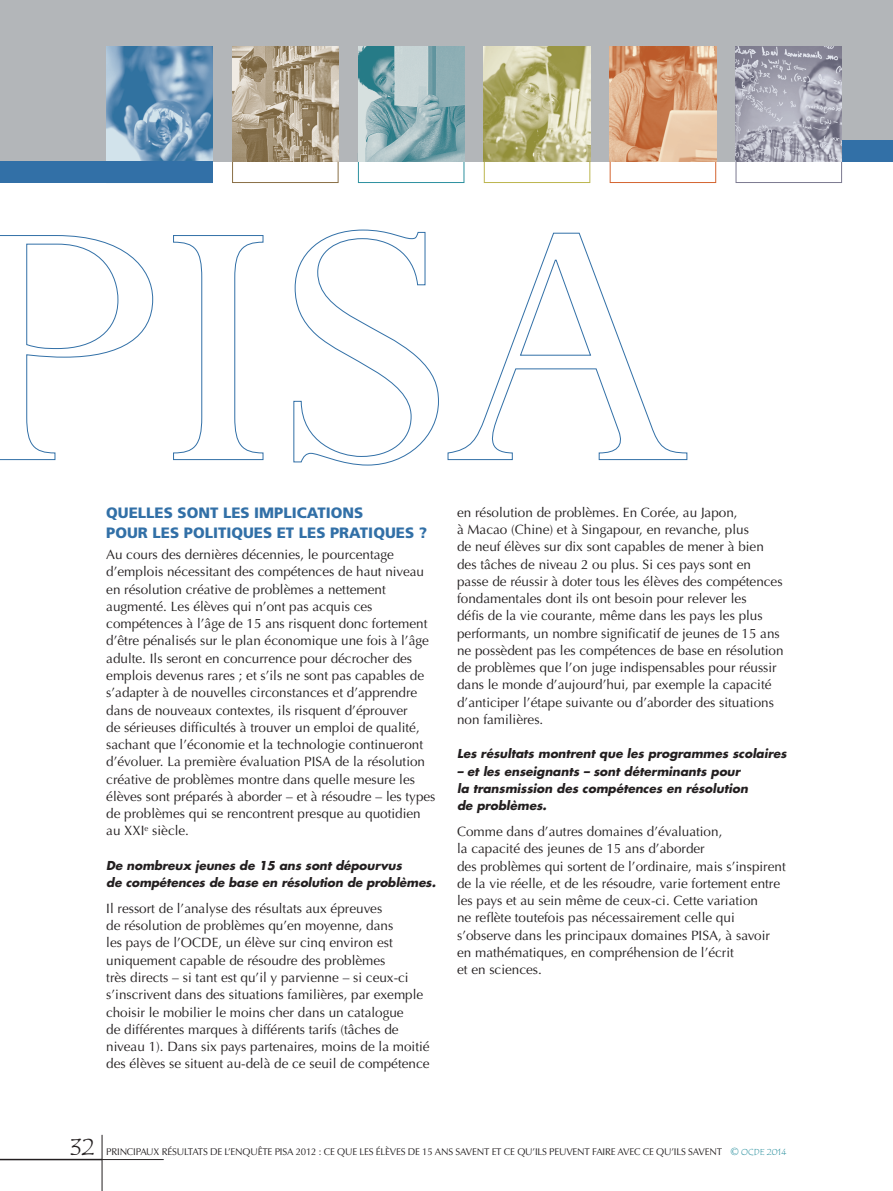
<style>
.page{position:relative;width:893px;height:1191px;background:#fff}
.page>*{position:absolute;margin:0;border:0;box-sizing:border-box;transform-origin:0 0}
.t1{font:24px "Tempus Sans ITC";color:#231f20}
.t2{font:900 15px/19.5px "Frutiger LT Std";color:#3270a7}
.t3{font:13.5px/17.2px "Optima LT Std";color:#231f20}
.t4{font:italic 700 12px/17.2px "Futura";color:#231f20}
.t5{font:9.75px "Optima LT Std";letter-spacing:-.02em;color:#231f20}
.s1{font-size:10.5px;color:#2d919f}
.s2{font-family:"Tempus Sans ITC";font-size:9px;color:#2d919f}
</style>
<div class="page">
<div style="left:0;top:0;width:893px;height:162px;background:#b3b6b9"></div>
<div style="left:842px;top:140px;width:51px;height:22px;background:#3270a7"></div>
<div style="left:358px;top:153px;width:106px;height:30px;border:1px solid #2d919f"></div>
<img style="left:358px;top:47px;width:106px;height:115px">
<div style="left:484px;top:153px;width:106px;height:30px;border:1px solid #bcb64e"></div>
<img style="left:484px;top:47px;width:106px;height:115px">
<div style="left:610px;top:153px;width:106px;height:30px;border:1px solid #d46531"></div>
<img style="left:610px;top:47px;width:106px;height:115px">
<div style="left:736px;top:153px;width:106px;height:30px;border:1px solid #7c7a91"></div>
<img style="left:736px;top:47px;width:106px;height:115px">
<img style="left:106px;top:47px;width:107px;height:115px">
<div style="left:232px;top:153px;width:106px;height:30px;border:1px solid #8a6f46"></div>
<img style="left:232px;top:47px;width:106px;height:115px">
<div style="left:0;top:162px;width:213px;height:21px;background:#3270a7"></div>
<hr style="left:102px;top:1134px;width:1px;height:57px;background:#231f20">
<hr style="left:102px;top:1159px;width:62px;height:1px;background:#231f20">
<hr style="left:0;top:1158px;width:102px;height:2px;background:#231f20">
<svg style="left:0;top:229px;width:688px;height:237px"></svg>
<p class="t2" style="left:106px;top:503px;width:322px">QUELLES SONT LES IMPLICATIONS<br>POUR LES POLITIQUES ET LES PRATIQUES ?</p>
<p class="t3" style="left:106px;top:546px;width:331px">Au cours des dernières décennies, le pourcentage d’emplois nécessitant des compétences de haut niveau en résolution créative de problèmes a nettement augmenté. Les élèves qui n’ont pas acquis ces compétences à l’âge de 15 ans risquent donc fortement d’être pénalisés sur le plan économique une fois à l’âge adulte. Ils seront en concurrence pour décrocher des emplois devenus rares ; et s’ils ne sont pas capables de s’adapter à de nouvelles circonstances et d’apprendre dans de nouveaux contextes, ils risquent d’éprouver<br>de sérieuses difficultés à trouver un emploi de qualité, sachant que l’économie et la technologie continueront d’évoluer. La première évaluation PISA de la résolution créative de problèmes montre dans quelle mesure les élèves sont préparés à aborder – et à résoudre – les types de problèmes qui se rencontrent presque au quotidien au XXI<sup>e</sup> siècle.</p>
<p class="t4" style="left:106px;top:856px;width:331px">De nombreux jeunes de 15 ans sont dépourvus<br>de compétences de base en résolution de problèmes.</p>
<p class="t3" style="left:106px;top:900px;width:325px">Il ressort de l’analyse des résultats aux épreuves<br>de résolution de problèmes qu’en moyenne, dans<br>les pays de l’OCDE, un élève sur cinq environ est uniquement capable de résoudre des problèmes<br>très directs – si tant est qu’il y parvienne – si ceux-ci s’inscrivent dans des situations familières, par exemple choisir le mobilier le moins cher dans un catalogue<br>de différentes marques à différents tarifs (tâches de niveau 1). Dans six pays partenaires, moins de la moitié des élèves se situent au-delà de ce seuil de compétence</p>
<p class="t3" style="left:457px;top:504px;width:328px">en résolution de problèmes. En Corée, au Japon,<br>à Macao (Chine) et à Singapour, en revanche, plus<br>de neuf élèves sur dix sont capables de mener à bien des tâches de niveau 2 ou plus. Si ces pays sont en passe de réussir à doter tous les élèves des compétences fondamentales dont ils ont besoin pour relever les<br>défis de la vie courante, même dans les pays les plus performants, un nombre significatif de jeunes de 15 ans ne possèdent pas les compétences de base en résolution de problèmes que l’on juge indispensables pour réussir dans le monde d’aujourd’hui, par exemple la capacité d’anticiper l’étape suivante ou d’aborder des situations non familières.</p>
<p class="t4" style="left:457px;top:745px;width:331px">Les résultats montrent que les programmes scolaires</p>
<p class="t4" style="left:457px;top:762px;width:292px">– et les enseignants – sont déterminants pour la transmission des compétences en résolution de problèmes.</p>
<p class="t3" style="left:457px;top:823px;width:330px">Comme dans d’autres domaines d’évaluation,<br>la capacité des jeunes de 15 ans d’aborder<br>des problèmes qui sortent de l’ordinaire, mais s’inspirent de la vie réelle, et de les résoudre, varie fortement entre les pays et au sein même de ceux-ci. Cette variation<br>ne reflète toutefois pas nécessairement celle qui s’observe dans les principaux domaines PISA, à savoir en mathématiques, en compréhension de l’écrit<br>et en sciences.</p>
<h1 class="t1" style="left:70px;top:1131px;width:26px">32</h1>
<p class="t5" style="left:106px;top:1146px;width:682px">Principaux résultats de l’Enquête PISA 2012 : Ce que les élèves de 15 ans savent et ce qu’ils peuvent faire avec ce qu’ils savent <span class="s1">©</span> <span class="s2">OCDE 2014</span></p>
</div>
